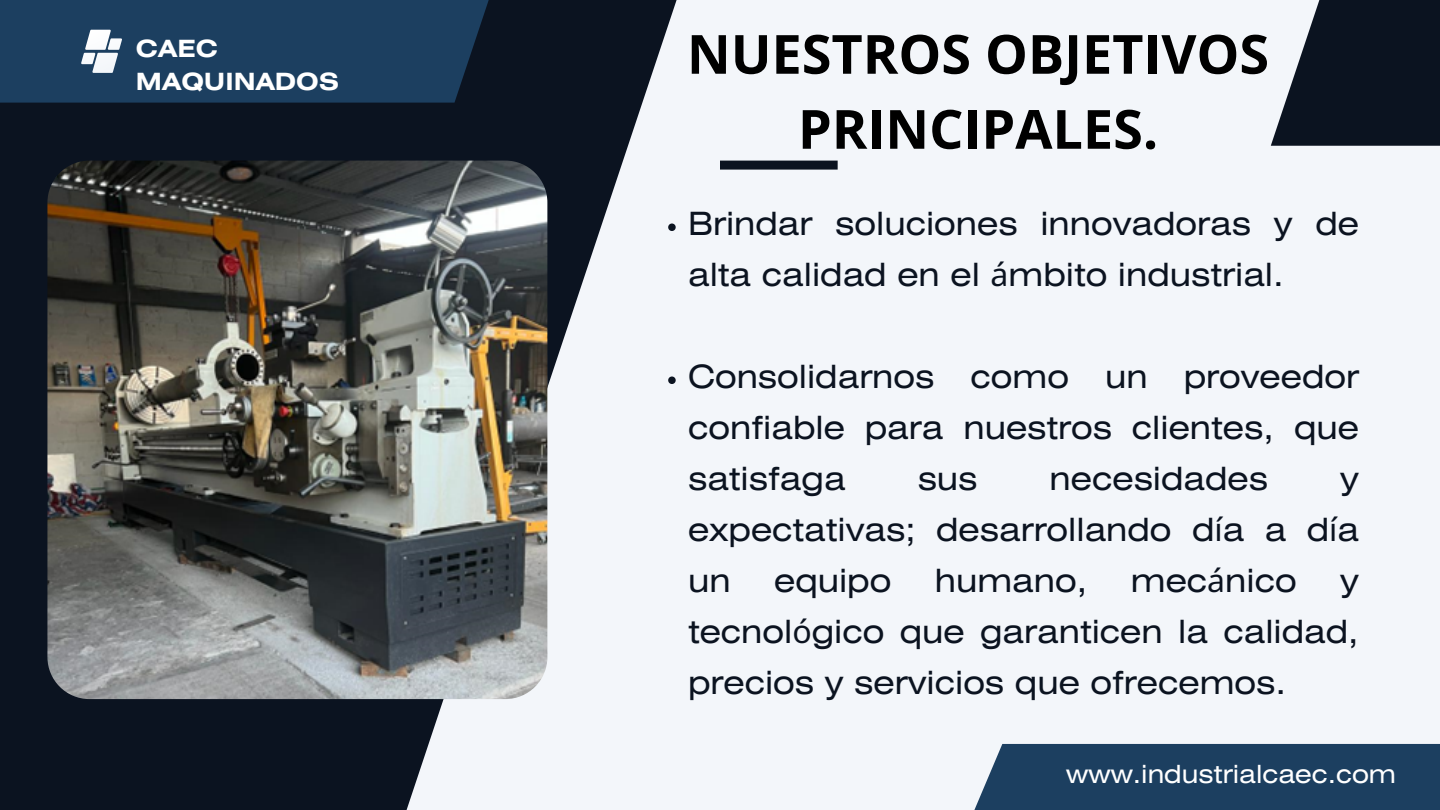
<style>
.page{position:relative;width:1440px;height:810px;background:#f3f6fa}
.page>*{position:absolute;margin:0;border:0;box-sizing:border-box;transform-origin:0 0}
.t1{font:700 54px/75px "Open Sans";color:#000;text-align:center}
.t2{font:32px/51px "Helios Ext";color:#0b1320;text-align:justify}
.t3{font:25px "Helios Ext";color:#fff}
.t4{font:700 23.7px/33px "Helios Ext";color:#fff}
.s1{font-family:"Noto Sans"}
</style>
<div class="page">
<svg style="left:0;top:0;width:677px;height:810px;fill:#0b1320"></svg>
<div style="left:720px;top:161px;width:118px;height:9px;background:#0b1320"></div>
<div style="left:0;top:0;width:489px;height:103px;background:#1c3f60"></div>
<svg style="left:81px;top:30px;width:41px;height:43px"></svg>
<div style="left:974px;top:744px;width:466px;height:66px;background:#1c3f60"></div>
<div style="left:1271px;top:0;width:169px;height:146px;background:#0b1320"></div>
<img style="left:47px;top:161px;width:500px;height:538px;border-radius:42px">
<svg style="left:668px;top:224px;width:8px;height:7px"></svg>
<svg style="left:668px;top:377px;width:8px;height:7px"></svg>
<p class="t4" style="left:136px;top:34px;width:205px">CAEC<br>MAQUINADOS</p>
<p class="t1" style="left:687px;top:15px;width:584px">NUESTROS OBJETIVOS<br>PRINCIPALES.</p>
<h3 class="t2" style="left:688px;top:201px;width:672px">Brindar soluciones innovadoras y de alta calidad en el <span class="s1">á</span>mbito industrial.</h3>
<p class="t2" style="left:688px;top:354px;width:672px">Consolidarnos como un proveedor confiable para nuestros clientes, que satisfaga</p>
<p class="t2" style="left:918px;top:456px;width:61px">sus</p>
<p class="t2" style="left:1050px;top:456px;width:220px">necesidades</p>
<p class="t2" style="left:688px;top:456px;width:672px;text-indent:652px">y expectativas; desarrollando d<span class="s1">í</span>a a d<span class="s1">í</span>a un</p>
<p class="t2" style="left:774px;top:558px;width:119px">equipo</p>
<p class="t2" style="left:935px;top:558px;width:154px">humano,</p>
<p class="t2" style="left:1131px;top:558px;width:167px">mec<span class="s1">á</span>nico</p>
<p class="t2" style="left:688px;top:558px;width:672px;text-indent:652px">y tecnol<span class="s1">ó</span>gico que garanticen la calidad, precios y servicios que ofrecemos.</p>
<h1 class="t3" style="left:1066px;top:765px;width:331px">www.industrialcaec.com</h1>
</div>
